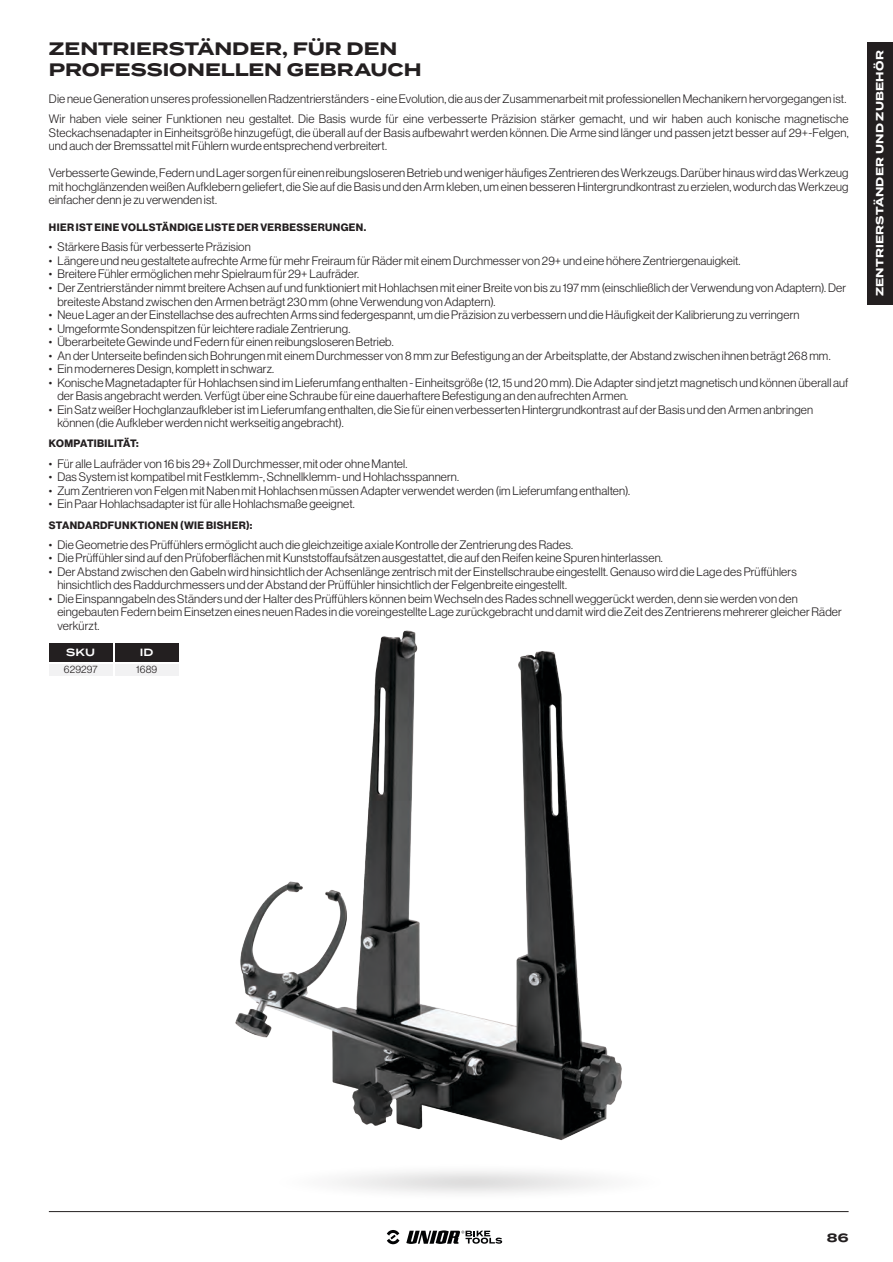
<style>
.page{position:relative;width:893px;height:1262px;background:#fff}
.page>*{position:absolute;margin:0;border:0;box-sizing:border-box;transform-origin:0 0}
.t1{font:700 18px/20.2px "Termina";color:#231f20}
.product_description{font:12px/13.5px "N Haas Grotesk DS Pro 45 Lt";letter-spacing:.015em;color:#231f20}
.t2{font:700 12px "Termina";color:#231f20}
.product_description_bold{font:10.5px "N Haas Grotesk DS Pro 75 Bd";letter-spacing:.035em;color:#231f20}
.t3{font:700 10.5px "Termina";letter-spacing:.02em;color:#fff}
.table_SKU_cell{font:10.5px "N Haas Grotesk DS Pro 45 Lt";color:#231f20}
.table_first_row{font:600 10.5px "Termina";color:#fff}
.table_ID_cell{font:10.5px "N Haas Grotesk DS Pro 45 Lt";color:#231f20}
</style>
<div class="page">
<img style="left:219px;top:1171px;width:502px;height:73px">
<img style="left:235px;top:630px;width:387px;height:511px">
<div style="left:49px;top:643px;width:64px;height:18px;background:#231f20"></div>
<div style="left:115px;top:643px;width:64px;height:18px;background:#231f20"></div>
<div style="left:49px;top:664px;width:64px;height:11px;background:#f2f2f3"></div>
<div style="left:115px;top:664px;width:64px;height:11px;background:#f2f2f3"></div>
<hr style="left:49px;top:1211px;width:799px;height:1px;background:#231f20">
<svg style="left:406px;top:1230px;width:96px;height:13px"></svg>
<svg style="left:387px;top:1230px;width:12px;height:14px"></svg>
<div style="left:867px;top:42px;width:26px;height:263px;background:#231f20"></div>
<p class="t1" style="left:49px;top:39px;width:374px">ZENTRIERSTÄNDER, FÜR DEN<br>PROFESSIONELLEN GEBRAUCH</p>
<p class="product_description" style="left:49px;top:92px;width:799px">Die neue Generation unseres professionellen Radzentrierständers - eine Evolution, die aus der Zusammenarbeit mit professionellen Mechanikern hervorgegangen ist.</p>
<p class="product_description" style="left:49px;top:112px;width:801px;text-align:justify">Wir haben viele seiner Funktionen neu gestaltet. Die Basis wurde für eine verbesserte Präzision stärker gemacht, und wir haben auch konische magnetische Steckachsenadapter in Einheitsgröße hinzugefügt, die überall auf der Basis aufbewahrt werden können. Die Arme sind länger und passen jetzt besser auf 29+-Felgen, und auch der Bremssattel mit Fühlern wurde entsprechend verbreitert.</p>
<p class="product_description" style="left:49px;top:166px;width:801px;text-align:justify">Verbesserte Gewinde, Federn und Lager sorgen für einen reibungsloseren Betrieb und weniger häufiges Zentrieren des Werkzeugs. Darüber hinaus wird das Werkzeug mit hochglänzenden weißen Aufklebern geliefert, die Sie auf die Basis und den Arm kleben, um einen besseren Hintergrundkontrast zu erzielen, wodurch das Werkzeug einfacher denn je zu verwenden ist.</p>
<p class="product_description_bold" style="left:49px;top:221px;width:319px">HIER IST EINE VOLLSTÄNDIGE LISTE DER VERBESSERUNGEN.</p>
<p class="product_description" style="left:49px;top:240px;width:203px">• Stärkere Basis für verbesserte Präzision</p>
<p class="product_description" style="left:49px;top:254px;width:693px">• Längere und neu gestaltete aufrechte Arme für mehr Freiraum für Räder mit einem Durchmesser von 29+ und eine höhere Zentriergenauigkeit.</p>
<p class="product_description" style="left:49px;top:267px;width:312px">• Breitere Fühler ermöglichen mehr Spielraum für 29+ Laufräder.</p>
<p class="product_description" style="left:57px;top:281px;width:790px;text-indent:-9px">• Der Zentrierständer nimmt breitere Achsen auf und funktioniert mit Hohlachsen mit einer Breite von bis zu 197 mm (einschließlich der Verwendung von Adaptern). Der breiteste Abstand zwischen den Armen beträgt 230 mm (ohne Verwendung von Adaptern).</p>
<p class="product_description" style="left:49px;top:308px;width:752px">• Neue Lager an der Einstellachse des aufrechten Arms sind federgespannt, um die Präzision zu verbessern und die Häufigkeit der Kalibrierung zu verringern</p>
<p class="product_description" style="left:49px;top:321px;width:303px">• Umgeformte Sondenspitzen für leichtere radiale Zentrierung.</p>
<p class="product_description" style="left:49px;top:335px;width:346px">• Überarbeitete Gewinde und Federn für einen reibungsloseren Betrieb.</p>
<p class="product_description" style="left:49px;top:349px;width:783px">• An der Unterseite befinden sich Bohrungen mit einem Durchmesser von 8 mm zur Befestigung an der Arbeitsplatte, der Abstand zwischen ihnen beträgt 268 mm.</p>
<p class="product_description" style="left:49px;top:362px;width:227px">• Ein moderneres Design, komplett in schwarz.</p>
<p class="product_description" style="left:57px;top:376px;width:792px;text-indent:-9px">• Konische Magnetadapter für Hohlachsen sind im Lieferumfang enthalten - Einheitsgröße (12, 15 und 20 mm). Die Adapter sind jetzt magnetisch und können überall auf der Basis angebracht werden. Verfügt über eine Schraube für eine dauerhaftere Befestigung an den aufrechten Armen.</p>
<p class="product_description" style="left:57px;top:403px;width:757px;text-indent:-9px">• Ein Satz weißer Hochglanzaufkleber ist im Lieferumfang enthalten, die Sie für einen verbesserten Hintergrundkontrast auf der Basis und den Armen anbringen können (die Aufkleber werden nicht werkseitig angebracht).</p>
<p class="product_description_bold" style="left:49px;top:438px;width:91px">KOMPATIBILITÄT:</p>
<p class="product_description" style="left:49px;top:457px;width:360px">• Für alle Laufräder von 16 bis 29+ Zoll Durchmesser, mit oder ohne Mantel.</p>
<p class="product_description" style="left:49px;top:470px;width:412px">• Das System ist kompatibel mit Festklemm-, Schnellklemm- und Hohlachsspannern.</p>
<p class="product_description" style="left:49px;top:484px;width:583px">• Zum Zentrieren von Felgen mit Naben mit Hohlachsen müssen Adapter verwendet werden (im Lieferumfang enthalten).</p>
<p class="product_description" style="left:49px;top:497px;width:307px">• Ein Paar Hohlachsadapter ist für alle Hohlachsmaße geeignet.</p>
<p class="product_description_bold" style="left:49px;top:519px;width:205px">STANDARDFUNKTIONEN (WIE BISHER):</p>
<p class="product_description" style="left:49px;top:538px;width:525px">• Die Geometrie des Prüffühlers ermöglicht auch die gleichzeitige axiale Kontrolle der Zentrierung des Rades.</p>
<p class="product_description" style="left:49px;top:551px;width:615px">• Die Prüffühler sind auf den Prüfoberflächen mit Kunststoffaufsätzen ausgestattet, die auf den Reifen keine Spuren hinterlassen.</p>
<p class="product_description" style="left:57px;top:565px;width:741px;text-indent:-9px">• Der Abstand zwischen den Gabeln wird hinsichtlich der Achsenlänge zentrisch mit der Einstellschraube eingestellt. Genauso wird die Lage des Prüffühlers hinsichtlich des Raddurchmessers und der Abstand der Prüffühler hinsichtlich der Felgenbreite eingestellt.</p>
<p class="product_description" style="left:57px;top:592px;width:786px;text-indent:-9px">• Die Einspanngabeln des Ständers und der Halter des Prüffühlers können beim Wechseln des Rades schnell weggerückt werden, denn sie werden von den eingebauten Federn beim Einsetzen eines neuen Rades in die voreingestellte Lage zurückgebracht und damit wird die Zeit des Zentrierens mehrerer gleicher Räder verkürzt.</p>
<p class="table_first_row" style="left:66px;top:645px;width:31px">SKU</p>
<p class="table_first_row" style="left:140px;top:645px;width:15px">ID</p>
<p class="table_SKU_cell" style="left:64px;top:663px;width:35px">629297</p>
<p class="table_ID_cell" style="left:136px;top:663px;width:23px">1689</p>
<p class="t3" style="left:872px;top:296px;width:247px;rotate:-90deg">ZENTRIERSTÄNDER UND ZUBEHÖR</p>
<p class="t2" style="left:827px;top:1228px;width:23px">86</p>
</div>
